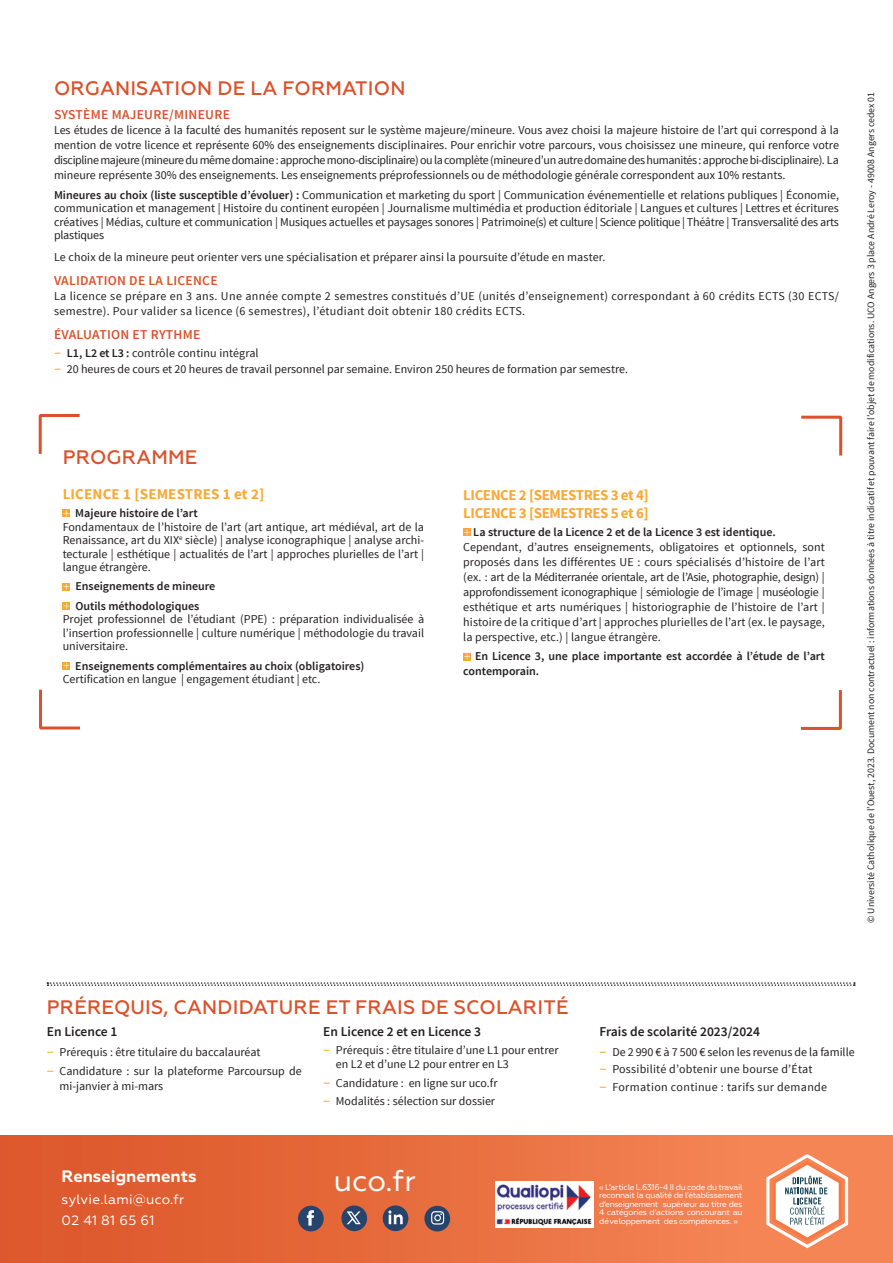
<style>
.page{position:relative;width:893px;height:1263px;background:#fff}
.page>*{position:absolute;margin:0;border:0;box-sizing:border-box;transform-origin:0 0}
.t1{font:30px "Geometria";color:#fff}
.t2{font:500 19.5px "Geometria";letter-spacing:.01em;color:#da512a}
.t3{font:700 16.5px "Geometria";color:#fff}
.t4{font:700 15px "Source Sans Pro";letter-spacing:.01em;color:#faa833}
.t5{font:700 15px "Source Sans Pro";letter-spacing:-.02em;color:#faa833}
.t6{font:600 13.5px "Source Sans Pro";letter-spacing:.02em;color:#da512a}
.t7{font:600 13.5px "Source Sans Pro";color:#231f20}
.t8{font:13.5px/21.5px "Geometria";letter-spacing:.02em;color:#fff}
.t9{font:12px/15px "Source Sans Pro";color:#231f20;text-align:justify}
.t10{font:12px/15px "Source Sans Pro";letter-spacing:.03em;color:#231f20}
.t11{font:600 12px/19.2px "Source Sans Pro";color:#231f20}
.t12{font:12px "Source Sans Pro";letter-spacing:.02em;color:#231f20}
.t13{font:9.75px "Source Sans Pro";color:#231f20}
.t14{font:8.25px/8.4px "Geometria";letter-spacing:-.03em;color:#fff;text-align:justify}
.s1{font-weight:600}
.s2{font-size:15px;color:#faa833}
</style>
<div class="page">
<div style="left:0;top:1135px;width:893px;height:128px;background:linear-gradient(to right,#db5529,#f88b5b)"></div>
<svg style="left:38px;top:414px;width:42px;height:40px"></svg>
<svg style="left:800px;top:690px;width:42px;height:40px"></svg>
<svg style="left:63px;top:510px;width:7px;height:7px"></svg>
<svg style="left:64px;top:511px;width:5px;height:5px"></svg>
<svg style="left:63px;top:583px;width:7px;height:7px"></svg>
<svg style="left:64px;top:584px;width:5px;height:5px"></svg>
<svg style="left:63px;top:602px;width:7px;height:8px"></svg>
<svg style="left:64px;top:603px;width:5px;height:6px"></svg>
<svg style="left:63px;top:662px;width:7px;height:7px"></svg>
<div style="left:463px;top:529px;width:8px;height:7px;background:#faa833"></div>
<svg style="left:464px;top:529px;width:6px;height:6px"></svg>
<div style="left:463px;top:653px;width:8px;height:7px;background:#faa833"></div>
<svg style="left:464px;top:654px;width:6px;height:5px"></svg>
<svg style="left:801px;top:415px;width:42px;height:41px"></svg>
<svg style="left:39px;top:689px;width:41px;height:41px"></svg>
<div style="left:298px;top:1206px;width:26px;height:25px;background:#27446d;border-radius:50%"></div>
<svg style="left:307px;top:1210px;width:7px;height:15px"></svg>
<div style="left:383px;top:1205px;width:25px;height:26px;background:#27446d;border-radius:50%"></div>
<svg style="left:388px;top:1210px;width:15px;height:14px"></svg>
<div style="left:341px;top:1205px;width:26px;height:26px;background:#27446d;border-radius:50%"></div>
<svg style="left:347px;top:1211px;width:14px;height:13px"></svg>
<svg style="left:766px;top:1154px;width:82px;height:94px"></svg>
<img style="left:495px;top:1181px;width:98px;height:46px">
<div style="left:424px;top:1206px;width:26px;height:25px;background:#27446d;border-radius:50%"></div>
<svg style="left:431px;top:1211px;width:13px;height:13px"></svg>
<svg style="left:47px;top:982px;width:808px;height:4px"></svg>
<h2 class="t2" style="left:54px;top:77px;width:353px">ORGANISATION DE LA FORMATION</h2>
<p class="t6" style="left:54px;top:106px;width:177px">SYSTÈME MAJEURE/MINEURE</p>
<p class="t9" style="left:54px;top:123px;width:786px">Les études de licence à la faculté des humanités reposent sur le système majeure/mineure. Vous avez choisi la majeure histoire de l’art qui correspond à la mention de votre licence et représente 60% des enseignements disciplinaires. Pour enrichir votre parcours, vous choisissez une mineure, qui renforce votre discipline majeure (mineure du même domaine : approche mono-disciplinaire) ou la complète (mineure d’un autre domaine des humanités : approche bi-disciplinaire). La mineure représente 30% des enseignements. Les enseignements préprofessionnels ou de méthodologie générale correspondent aux 10% restants.</p>
<p class="t9" style="left:54px;top:188px;width:786px;line-height:13.5px"><span class="s1">Mineures au choix (liste susceptible d’évoluer) :</span> Communication et marketing du sport | Communication événementielle et relations publiques | Économie, communication et management | Histoire du continent européen | Journalisme multimédia et production éditoriale | Langues et cultures | Lettres et écritures créatives | Médias, culture et communication | Musiques actuelles et paysages sonores | Patrimoine(s) et culture | Science politique | Théâtre | Transversalité des arts plastiques</p>
<p class="t9" style="left:54px;top:249px;width:553px">Le choix de la mineure peut orienter vers une spécialisation et préparer ainsi la poursuite d’étude en master.</p>
<p class="t6" style="left:54px;top:272px;width:165px">VALIDATION DE LA LICENCE</p>
<p class="t10" style="left:54px;top:289px;width:786px">La licence se prépare en 3 ans. Une année compte 2 semestres constitués d’UE (unités d’enseignement) correspondant à 60 crédits ECTS (30 ECTS/ semestre). Pour valider sa licence (6 semestres), l’étudiant doit obtenir 180 crédits ECTS.</p>
<p class="t6" style="left:54px;top:326px;width:148px">ÉVALUATION ET RYTHME</p>
<p class="t9" style="left:54px;top:346px;width:206px"><span class="s2">–</span> <span class="s1">L1, L2 et L3 :</span> contrôle continu intégral</p>
<p class="t9" style="left:54px;top:362px;width:575px"><span class="s2">–</span> 20 heures de cours et 20 heures de travail personnel par semaine. Environ 250 heures de formation par semestre.</p>
<h2 class="t2" style="left:63px;top:445px;width:136px">PROGRAMME</h2>
<p class="t4" style="left:63px;top:485px;width:203px">LICENCE 1 [SEMESTRES 1 et 2]</p>
<p class="t11" style="left:75px;top:504px;width:124px">Majeure histoire de l’art</p>
<p class="t9" style="left:63px;top:520px;width:363px;line-height:13.5px">Fondamentaux de l’histoire de l’art (art antique, art médiéval, art de la Renaissance, art du XIX<sup>e</sup> siècle) | analyse iconographique | analyse archi&shy;tecturale | esthétique | actualités de l’art | approches plurielles de l’art | langue étrangère.</p>
<p class="t11" style="left:75px;top:577px;width:141px">Enseignements de mineure<br>Outils méthodologiques</p>
<p class="t9" style="left:63px;top:613px;width:363px;line-height:13.5px">Projet professionnel de l’étudiant (PPE) : préparation individualisée à l’insertion professionnelle | culture numérique | méthodologie du travail universitaire.</p>
<p class="t11" style="left:75px;top:656px;width:291px">Enseignements complémentaires au choix (obligatoires)</p>
<p class="t9" style="left:63px;top:672px;width:259px">Certification en langue | engagement étudiant | etc.</p>
<p class="t5" style="left:463px;top:504px;width:187px">LICENCE 3 [SEMESTRES 5 et 6]</p>
<p class="t11" style="left:473px;top:523px;width:304px">La structure de la Licence 2 et de la Licence 3 est identique.</p>
<p class="t9" style="left:463px;top:540px;width:363px">Cependant, d’autres enseignements, obligatoires et optionnels, sont proposés dans les différentes UE : cours spécialisés d’histoire de l’art (ex. : art de la Méditerranée orientale, art de l’Asie, photographie, design) | approfondissement iconographique | sémiologie de l’image | muséologie | esthétique et arts numériques | historiographie de l’histoire de l’art | histoire de la critique d’art | approches plurielles de l’art (ex. le paysage, la perspective, etc.) | langue étrangère.</p>
<p class="t11" style="left:463px;top:649px;width:363px;line-height:15px;text-indent:12px">En Licence 3, une place importante est accordée à l’étude de l’art contemporain.</p>
<p class="t13" style="left:865px;top:923px;width:832px;rotate:-90deg">© Université Catholique de l’Ouest, 2023. Document non contractuel : informations données à titre indicatif et pouvant faire l’objet de modifications. UCO Angers 3 place André Leroy - 49008 Angers cedex 01</p>
<h2 class="t2" style="left:47px;top:996px;width:523px">PRÉREQUIS, CANDIDATURE ET FRAIS DE SCOLARITÉ</h2>
<p class="t7" style="left:47px;top:1023px;width:72px">En Licence 1</p>
<p class="t9" style="left:47px;top:1044px;width:215px"><span class="s2">–</span> Prérequis : être titulaire du baccalauréat</p>
<p class="t9" style="left:60px;top:1064px;width:244px;text-indent:-13px"><span class="s2">–</span> Candidature : sur la plateforme Parcoursup de mi-janvier à mi-mars</p>
<p class="t7" style="left:323px;top:1023px;width:159px">En Licence 2 et en Licence 3</p>
<p class="t9" style="left:336px;top:1044px;width:224px;line-height:13.5px;text-indent:-13px"><span class="s2">–</span> Prérequis : être titulaire d’une L1 pour entrer en L2 et d’une L2 pour entrer en L3</p>
<p class="t9" style="left:323px;top:1076px;width:176px"><span class="s2">–</span> Candidature : en ligne sur uco.fr</p>
<p class="t9" style="left:323px;top:1093px;width:173px"><span class="s2">–</span> Modalités : sélection sur dossier</p>
<h3 class="t3" style="left:62px;top:1167px;width:136px">Renseignements</h3>
<p class="t8" style="left:62px;top:1188px;width:124px">sylvie.lami@uco.fr<br>02 41 81 65 61</p>
<h1 class="t1" style="left:334px;top:1163px;width:83px">uco.fr</h1>
<p class="t7" style="left:600px;top:1023px;width:162px">Frais de scolarité 2023/2024</p>
<p class="t9" style="left:600px;top:1044px;width:257px"><span class="s2">–</span> De 2 990 € à 7 500 € selon les revenus de la famille</p>
<p class="t12" style="left:600px;top:1062px;width:214px"><span class="s2">–</span> Possibilité d’obtenir une bourse d’État</p>
<p class="t10" style="left:600px;top:1080px;width:229px"><span class="s2">–</span> Formation continue : tarifs sur demande</p>
<p class="t14" style="left:599px;top:1183px;width:145px">« L’article L.6316-4 II du code du travail reconnait la qualité de l’établissement d’enseignement supérieur au titre des 4 catégories d’actions concourant au développement des compétences. »</p>
</div>
